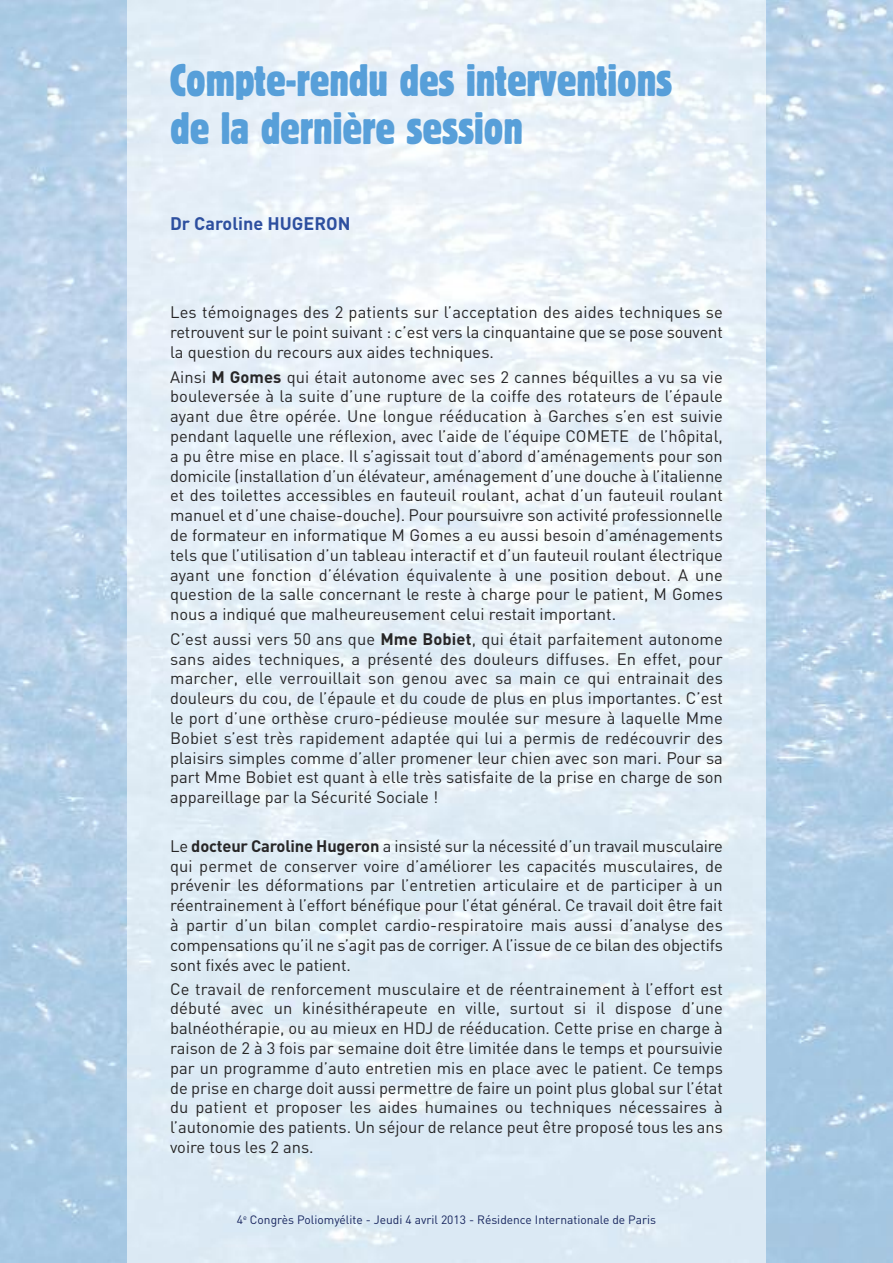
<style>
.page{position:relative;width:893px;height:1263px;background:#fff}
.page>*{position:absolute;margin:0;border:0;box-sizing:border-box;transform-origin:0 0}
.t1{font:condensed 45px/48px "Block BE";color:#579fd9;scale:.95 1}
.t2{font:700 18px "DIN";color:#2d4f9f}
.t3{font:16.5px/19.8px "DIN";color:#272627;text-align:justify}
.t4{font:12px "DIN";color:#18265e}
.s1{font-weight:700}
</style>
<div class="page">
<img style="left:0;top:0;width:893px;height:1263px">
<h1 class="t1" style="left:170px;top:56px;width:530px">Compte-rendu des interventions de la dernière session</h1>
<p class="t2" style="left:170px;top:213px;width:182px">Dr Caroline HUGERON</p>
<p class="t3" style="left:170px;top:303px;width:554px">Les témoignages des 2 patients sur l’acceptation des aides techniques se retrouvent sur le point suivant : c’est vers la cinquantaine que se pose souvent la question du recours aux aides techniques.</p>
<p class="t3" style="left:170px;top:367px;width:554px">Ainsi <span class="s1">M Gomes</span> qui était autonome avec ses 2 cannes béquilles a vu sa vie bouleversée à la suite d’une rupture de la coiffe des rotateurs de l’épaule ayant due être opérée. Une longue rééducation à Garches s’en est suivie pendant laquelle une réflexion, avec l’aide de l’équipe COMETE de l’hôpital, a pu être mise en place. Il s’agissait tout d’abord d’aménagements pour son domicile (installation d’un élévateur, aménagement d’une douche à l’italienne et des toilettes accessibles en fauteuil roulant, achat d’un fauteuil roulant manuel et d’une chaise-douche). Pour poursuivre son activité professionnelle de formateur en informatique M Gomes a eu aussi besoin d’aménagements tels que l’utilisation d’un tableau interactif et d’un fauteuil roulant électrique ayant une fonction d’élévation équivalente à une position debout. A une question de la salle concernant le reste à charge pour le patient, M Gomes nous a indiqué que malheureusement celui restait important.</p>
<p class="t3" style="left:170px;top:629px;width:554px">C’est aussi vers 50 ans que <span class="s1">Mme Bobiet</span>, qui était parfaitement autonome sans aides techniques, a présenté des douleurs diffuses. En effet, pour marcher, elle verrouillait son genou avec sa main ce qui entrainait des douleurs du cou, de l’épaule et du coude de plus en plus importantes. C’est le port d’une orthèse cruro-pédieuse moulée sur mesure à laquelle Mme Bobiet s’est très rapidement adaptée qui lui a permis de redécouvrir des plaisirs simples comme d’aller promener leur chien avec son mari. Pour sa part Mme Bobiet est quant à elle très satisfaite de la prise en charge de son appareillage par la Sécurité Sociale !</p>
<p class="t3" style="left:170px;top:836px;width:554px">Le <span class="s1">docteur Caroline Hugeron</span> a insisté sur la nécessité d’un travail musculaire qui permet de conserver voire d’améliorer les capacités musculaires, de prévenir les déformations par l’entretien articulaire et de participer à un réentrainement à l’effort bénéfique pour l’état général. Ce travail doit être fait à partir d’un bilan complet cardio-respiratoire mais aussi d’analyse des compensations qu’il ne s’agit pas de corriger. A l’issue de ce bilan des objectifs sont fixés avec le patient.</p>
<p class="t3" style="left:170px;top:979px;width:554px">Ce travail de renforcement musculaire et de réentrainement à l’effort est débuté avec un kinésithérapeute en ville, surtout si il dispose d’une balnéothérapie, ou au mieux en HDJ de rééducation. Cette prise en charge à raison de 2 à 3 fois par semaine doit être limitée dans le temps et poursuivie par un programme d’auto entretien mis en place avec le patient. Ce temps de prise en charge doit aussi permettre de faire un point plus global sur l’état du patient et proposer les aides humaines ou techniques nécessaires à l’autonomie des patients. Un séjour de relance peut être proposé tous les ans voire tous les 2 ans.</p>
<p class="t4" style="left:237px;top:1212px;width:421px">4<sup>e</sup> Congrès Poliomyélite - Jeudi 4 avril 2013 - Résidence Internationale de Paris</p>
</div>
